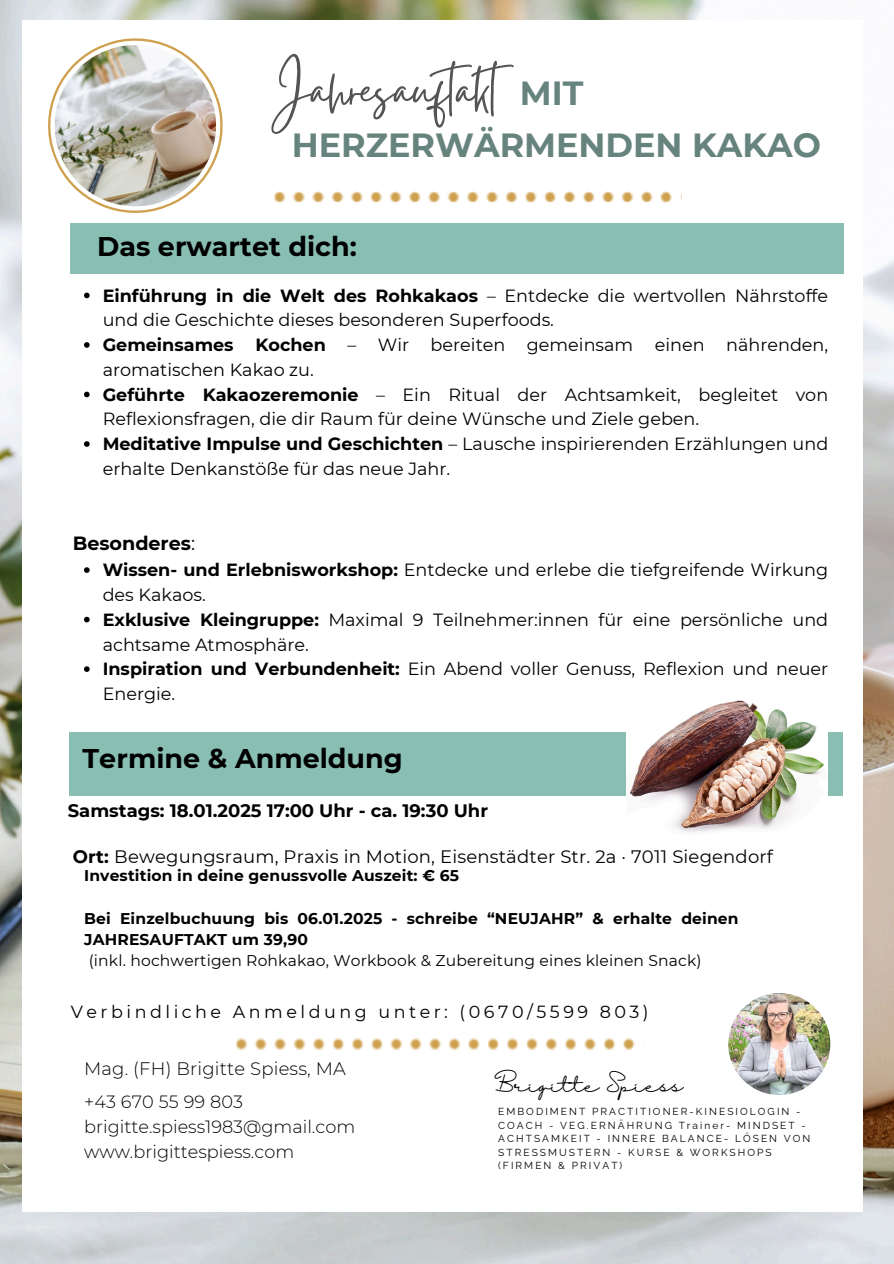
<style>
.page{position:relative;width:894px;height:1264px;background:#fff}
.page>*{position:absolute;margin:0;border:0;box-sizing:border-box;transform-origin:0 0}
.t1{font:65.7px "Gistesy";color:#545454}
.t2{font:700 33.45px/52.8px "Montserrat";color:#66847d;text-align:center}
.t3{font:700 27px "Montserrat";color:#000}
.t4{font:700 19.05px "Montserrat";color:#000}
.t5{font:18px "Montserrat";letter-spacing:.01em;color:#000}
.t6{font:700 18px "Montserrat";color:#000}
.t7{font:300 18px "Montserrat";letter-spacing:.01em;color:#000}
.t8{font:300 17.7px/24.8px "Montserrat";color:#000}
.t9{font:17.7px "Halimun";color:#000}
.t10{font:17.55px/24.8px "Montserrat";color:#000}
.t11{font:17.55px "Montserrat";letter-spacing:.2em;color:#000}
.t12{font:700 15.45px/21.3px "Montserrat";letter-spacing:.01em;color:#000}
.t13{font:15.45px "Montserrat";letter-spacing:.01em;color:#000}
.t14{font:10.2px/13.5px "Raleway";letter-spacing:.2em;color:#000}
.s1{font-weight:700}
.s2{font-weight:400}
</style>
<div class="page">
<img style="left:0;top:0;width:893px;height:1263px">
<div style="left:23px;top:20px;width:839px;height:1191px;background:#fff"></div>
<svg style="left:274px;top:191px;width:398px;height:13px"></svg>
<div style="left:70px;top:223px;width:773px;height:50px;background:#88bfb2"></div>
<svg style="left:84px;top:292px;width:6px;height:6px"></svg>
<svg style="left:84px;top:342px;width:6px;height:6px"></svg>
<svg style="left:84px;top:391px;width:6px;height:6px"></svg>
<svg style="left:84px;top:441px;width:6px;height:6px"></svg>
<svg style="left:84px;top:567px;width:6px;height:6px"></svg>
<svg style="left:84px;top:616px;width:6px;height:6px"></svg>
<svg style="left:84px;top:666px;width:6px;height:6px"></svg>
<div style="left:70px;top:732px;width:772px;height:63px;background:#88bfb2"></div>
<img style="left:728px;top:993px;width:102px;height:101px;border-radius:50%">
<svg style="left:236px;top:1038px;width:399px;height:13px"></svg>
<img style="left:626px;top:700px;width:201px;height:133px">
<img style="left:48px;top:38px;width:175px;height:175px">
<h6 class="t1" style="left:278px;top:44px;width:255px">Jahresauftakt</h6>
<p class="t2" style="left:292px;top:66px;width:530px">MIT<br>HERZERWÄRMENDEN KAKAO</p>
<h3 class="t3" style="left:97px;top:230px;width:261px">Das erwartet dich:</h3>
<p class="t10" style="left:103px;top:283px;width:726px"><span class="s1">Einführung in die Welt des Rohkakaos</span> – Entdecke die wertvollen Nährstoffe und die Geschichte dieses besonderen Superfoods.</p>
<h1 class="t10" style="left:103px;top:332px;width:726px"><span class="s1">Gemeinsames Kochen</span> – Wir bereiten gemeinsam einen nährenden, aromatischen Kakao zu.</h1>
<h2 class="t10" style="left:103px;top:382px;width:726px"><span class="s1">Geführte Kakaozeremonie</span> – Ein Ritual der Achtsamkeit, begleitet von<br>Reflexionsfragen, die dir Raum für deine Wünsche und Ziele geben.</h2>
<h3 class="t10" style="left:103px;top:431px;width:726px"><span class="s1">Meditative Impulse und Geschichten</span> – Lausche inspirierenden Erzählungen und erhalte Denkanstöße für das neue Jahr.</h3>
<p class="t4" style="left:73px;top:532px;width:124px">Besonderes<span class="s2">:</span></p>
<p class="t10" style="left:103px;top:557px;width:726px"><span class="s1">Wissen- und Erlebnisworkshop:</span> Entdecke und erlebe die tiefgreifende Wirkung des Kakaos.</p>
<p class="t10" style="left:103px;top:607px;width:726px"><span class="s1">Exklusive Kleingruppe:</span> Maximal 9 Teilnehmer:innen für eine persönliche und achtsame Atmosphäre.</p>
<p class="t10" style="left:103px;top:656px;width:726px"><span class="s1">Inspiration und Verbundenheit:</span> Ein Abend voller Genuss, Reflexion und neuer<br>Energie.</p>
<p class="t3" style="left:83px;top:742px;width:321px">Termine &amp; Anmeldung</p>
<p class="t6" style="left:68px;top:799px;width:421px">Samstags: 18.01.2025 17:00 Uhr - ca. 19:30 Uhr</p>
<p class="t5" style="left:73px;top:845px;width:701px"><span class="s1">Ort:</span> Bewegungsraum, Praxis in Motion, Eisenstädter Str. 2a · 7011 Siegendorf</p>
<p class="t12" style="left:84px;top:864px;width:376px">Investition in deine genussvolle Auszeit: € 65</p>
<p class="t12" style="left:84px;top:907px;width:656px">Bei Einzelbuchuung bis 06.01.2025 - schreibe “NEUJAHR” &amp; erhalte deinen<br>JAHRESAUFTAKT um 39,90</p>
<p class="t13" style="left:89px;top:951px;width:614px">(inkl. hochwertigen Rohkakao, Workbook &amp; Zubereitung eines kleinen Snack)</p>
<h5 class="t11" style="left:71px;top:1001px;width:579px">Verbindliche Anmeldung unter: (0670/5599 803)</h5>
<h6 class="t7" style="left:84px;top:1057px;width:263px">Mag. (FH) Brigitte Spiess, MA</h6>
<h6 class="t8" style="left:84px;top:1089px;width:272px">+43 670 55 99 803 brigitte.spiess1983@gmail.com www.brigittespiess.com</h6>
<h6 class="t9" style="left:494px;top:1075px;width:190px">Brigitte Spiess</h6>
<h6 class="t14" style="left:498px;top:1104px;width:314px">EMBODIMENT PRACTITIONER-KINESIOLOGIN - COACH - VEG.ERNÄHRUNG Trainer- MINDSET - ACHTSAMKEIT - INNERE BALANCE- LÖSEN VON STRESSMUSTERN - KURSE &amp; WORKSHOPS (FIRMEN &amp; PRIVAT)</h6>
</div>
